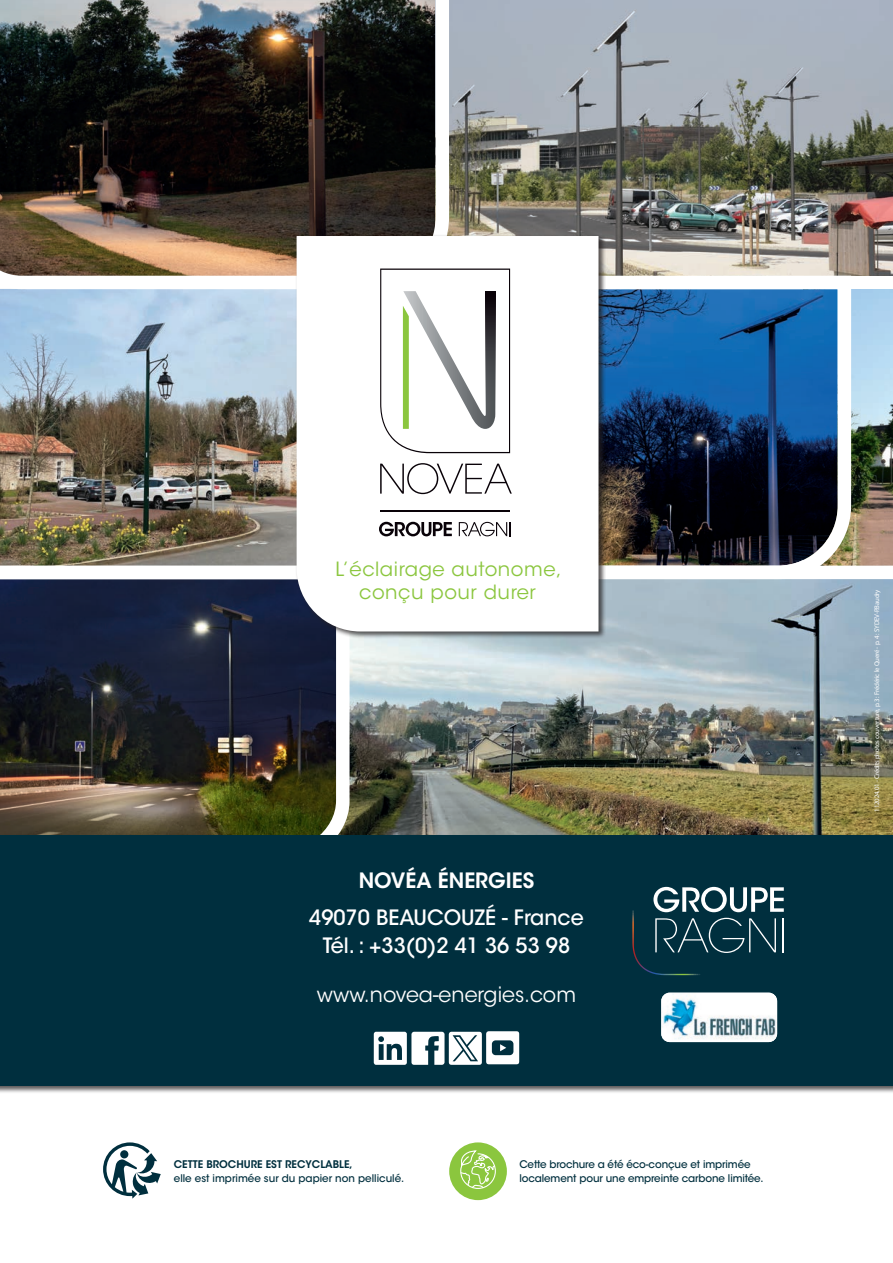
<style>
.page{position:relative;width:893px;height:1263px;background:#fff}
.page>*{position:absolute;margin:0;border:0;box-sizing:border-box;transform-origin:0 0}
.t1{font:500 21px "ITC Avant Garde Std";color:#fff}
.t2{font:21px "ITC Avant Garde Std";color:#fff}
.t3{font:600 21px "ITC Avant Garde Std";color:#fff}
.t4{font:19.5px/23.4px "ITC Avant Garde Std";letter-spacing:.03em;color:#8bc63e;text-align:center}
.t5{font:500 10.5px/13.8px "ITC Avant Garde Std";letter-spacing:-.01em;color:#002f3e}
.t6{font:6.75px "Myriad Pro";letter-spacing:-.025em;color:#fff}
.s1{font-weight:600}
</style>
<div class="page">
<img style="left:858px;top:289px;width:35px;height:270px">
<img style="left:456px;top:0;width:437px;height:276px">
<img style="left:356px;top:559px;width:537px;height:275px">
<img style="left:606px;top:269px;width:252px;height:317px">
<img style="left:0;top:296px;width:295px;height:263px">
<img style="left:0;top:0;width:456px;height:296px">
<img style="left:0;top:559px;width:356px;height:275px">
<div style="left:295px;top:234px;width:311px;height:405px;background:#231f20;opacity:.75"></div>
<svg style="left:297px;top:236px;width:301px;height:395px"></svg>
<div style="left:370px;top:269px;width:150px;height:267px;background:#fff"></div>
<svg style="left:380px;top:463px;width:132px;height:31px"></svg>
<hr style="left:380px;top:510px;width:130px;height:2px;background:#090208">
<svg style="left:379px;top:522px;width:73px;height:14px"></svg>
<svg style="left:459px;top:522px;width:51px;height:14px"></svg>
<svg style="left:380px;top:269px;width:130px;height:184px"></svg>
<div style="left:0;top:834px;width:893px;height:260px;background:#231f20;opacity:.75"></div>
<div style="left:0;top:836px;width:893px;height:250px;background:#002f3e"></div>
<img style="left:661px;top:993px;width:116px;height:49px">
<div style="left:449px;top:1142px;width:58px;height:58px;background:#8bc63e;border-radius:50%"></div>
<svg style="left:459px;top:1149px;width:38px;height:40px"></svg>
<svg style="left:103px;top:1142px;width:58px;height:57px"></svg>
<svg style="left:632px;top:887px;width:152px;height:88px"></svg>
<hr style="left:782px;top:918px;width:2px;height:34px;background:#fff">
<svg style="left:374px;top:1031px;width:145px;height:34px"></svg>
<p class="t4" style="left:336px;top:557px;width:228px">L’éclairage autonome, conçu pour durer</p>
<p class="t3" style="left:359px;top:867px;width:177px">NOVÉA ÉNERGIES</p>
<p class="t1" style="left:309px;top:904px;width:276px">49070 BEAUCOUZÉ - France</p>
<p class="t1" style="left:323px;top:933px;width:249px">Tél. : +33(0)2 41 36 53 98</p>
<p class="t2" style="left:317px;top:981px;width:261px">www.novea-energies.com</p>
<p class="t5" style="left:174px;top:1157px;width:232px"><span class="s1">CETTE BROCHURE EST RECYCLABLE,<br></span>elle est imprimée sur du papier non pelliculé.</p>
<p class="t5" style="left:519px;top:1157px;width:246px">Cette brochure a été éco-conçue et imprimée localement pour une empreinte carbone limitée.</p>
<p class="t6" style="left:873px;top:811px;width:224px;rotate:-90deg">112024.01 - Crédits photos couverture, p.3 : Frédéric le Queré - p. 4 : SYDEV-P.Baudry</p>
</div>
